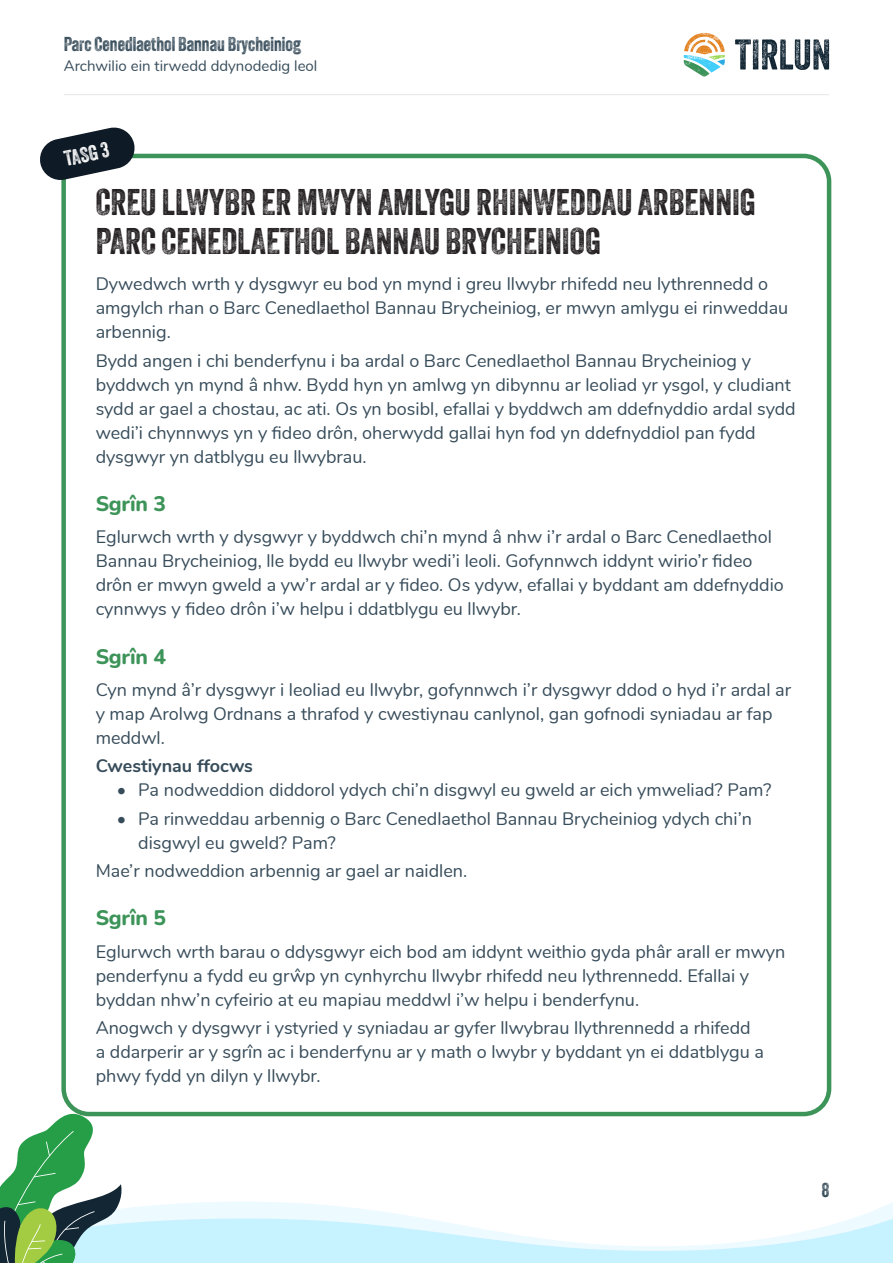
<style>
.page{position:relative;width:893px;height:1263px;background:#fff}
.page>*{position:absolute;margin:0;border:0;box-sizing:border-box;transform-origin:0 0}
.Page_sub_heading{font:36px/39px "Veneer Two";color:#231f20}
.Page_section_heading{font:800 21px "Nunito";letter-spacing:-.01em;color:#3d9459}
.Key_activity_heading{font:21px "Veneer Two";color:#fff}
.t1{font:19.5px "Veneer Two";color:#374c5a}
.Body_text{font:18px/24px "Nunito";color:#374c5a}
.Body_text-2{font:700 18px "Nunito";color:#374c5a}
.t2{font:15px "Nunito";color:#374c5a}
</style>
<div class="page">
<svg style="left:735px;top:39px;width:94px;height:31px"></svg>
<svg style="left:684px;top:33px;width:41px;height:44px"></svg>
<hr style="left:64px;top:94px;width:765px;height:1px;background:#e6e7e9">
<svg style="left:0;top:1106px;width:893px;height:157px"></svg>
<div style="left:61px;top:154px;width:770px;height:962px;border:4px solid #3d9459;border-radius:26px"></div>
<svg style="left:40px;top:127px;width:96px;height:55px"></svg>
<p class="t1" style="left:64px;top:32px;width:239px">Parc Cenedlaethol Bannau Brycheiniog</p>
<p class="t2" style="left:64px;top:54px;width:255px">Archwilio ein tirwedd ddynodedig leol</p>
<p class="Key_activity_heading" style="left:62px;top:146px;width:47px;rotate:-12deg">TASG 3</p>
<p class="Page_sub_heading" style="left:96px;top:182px;width:661px">CREU LLWYBR ER MWYN AMLYGU RHINWEDDAU ARBENNIG<br>PARC CENEDLAETHOL BANNAU BRYCHEINIOG</p>
<p class="Body_text" style="left:96px;top:271px;width:694px">Dywedwch wrth y dysgwyr eu bod yn mynd i greu llwybr rhifedd neu lythrennedd o amgylch rhan o Barc Cenedlaethol Bannau Brycheiniog, er mwyn amlygu ei rinweddau arbennig.</p>
<p class="Body_text" style="left:96px;top:347px;width:702px">Bydd angen i chi benderfynu i ba ardal o Barc Cenedlaethol Bannau Brycheiniog y byddwch yn mynd â nhw. Bydd hyn yn amlwg yn dibynnu ar leoliad yr ysgol, y cludiant sydd ar gael a chostau, ac ati. Os yn bosibl, efallai y byddwch am ddefnyddio ardal sydd wedi’i chynnwys yn y fideo drôn, oherwydd gallai hyn fod yn ddefnyddiol pan fydd dysgwyr yn datblygu eu llwybrau.</p>
<p class="Page_section_heading" style="left:96px;top:489px;width:72px">Sgrîn 3</p>
<p class="Body_text" style="left:96px;top:524px;width:690px">Eglurwch wrth y dysgwyr y byddwch chi’n mynd â nhw i’r ardal o Barc Cenedlaethol Bannau Brycheiniog, lle bydd eu llwybr wedi’i leoli. Gofynnwch iddynt wirio’r fideo drôn er mwyn gweld a yw’r ardal ar y fideo. Os ydyw, efallai y byddant am ddefnyddio cynnwys y fideo drôn i’w helpu i ddatblygu eu llwybr.</p>
<p class="Page_section_heading" style="left:96px;top:641px;width:72px">Sgrîn 4</p>
<p class="Body_text" style="left:96px;top:677px;width:697px">Cyn mynd â’r dysgwyr i leoliad eu llwybr, gofynnwch i’r dysgwyr ddod o hyd i’r ardal ar y map Arolwg Ordnans a thrafod y cwestiynau canlynol, gan gofnodi syniadau ar fap meddwl.</p>
<p class="Body_text-2" style="left:96px;top:753px;width:159px">Cwestiynau ffocws</p>
<p class="Body_text" style="left:117px;top:777px;width:656px">• Pa nodweddion diddorol ydych chi’n disgwyl eu gweld ar eich ymweliad? Pam?</p>
<p class="Body_text" style="left:138px;top:805px;width:615px;text-indent:-21px">• Pa rinweddau arbennig o Barc Cenedlaethol Bannau Brycheiniog ydych chi’n disgwyl eu gweld? Pam?</p>
<p class="Body_text" style="left:96px;top:858px;width:373px">Mae’r nodweddion arbennig ar gael ar naidlen.</p>
<p class="Page_section_heading" style="left:96px;top:903px;width:72px">Sgrîn 5</p>
<p class="Body_text" style="left:96px;top:938px;width:691px">Eglurwch wrth barau o ddysgwyr eich bod am iddynt weithio gyda phâr arall er mwyn penderfynu a fydd eu grŵp yn cynhyrchu llwybr rhifedd neu lythrennedd. Efallai y byddan nhw’n cyfeirio at eu mapiau meddwl i’w helpu i benderfynu.</p>
<p class="Body_text" style="left:96px;top:1015px;width:670px">Anogwch y dysgwyr i ystyried y syniadau ar gyfer llwybrau llythrennedd a rhifedd a ddarperir ar y sgrîn ac i benderfynu ar y math o lwybr y byddant yn ei ddatblygu a phwy fydd yn dilyn y llwybr.</p>
<p class="t1" style="left:822px;top:1178px;width:9px">8</p>
</div>
